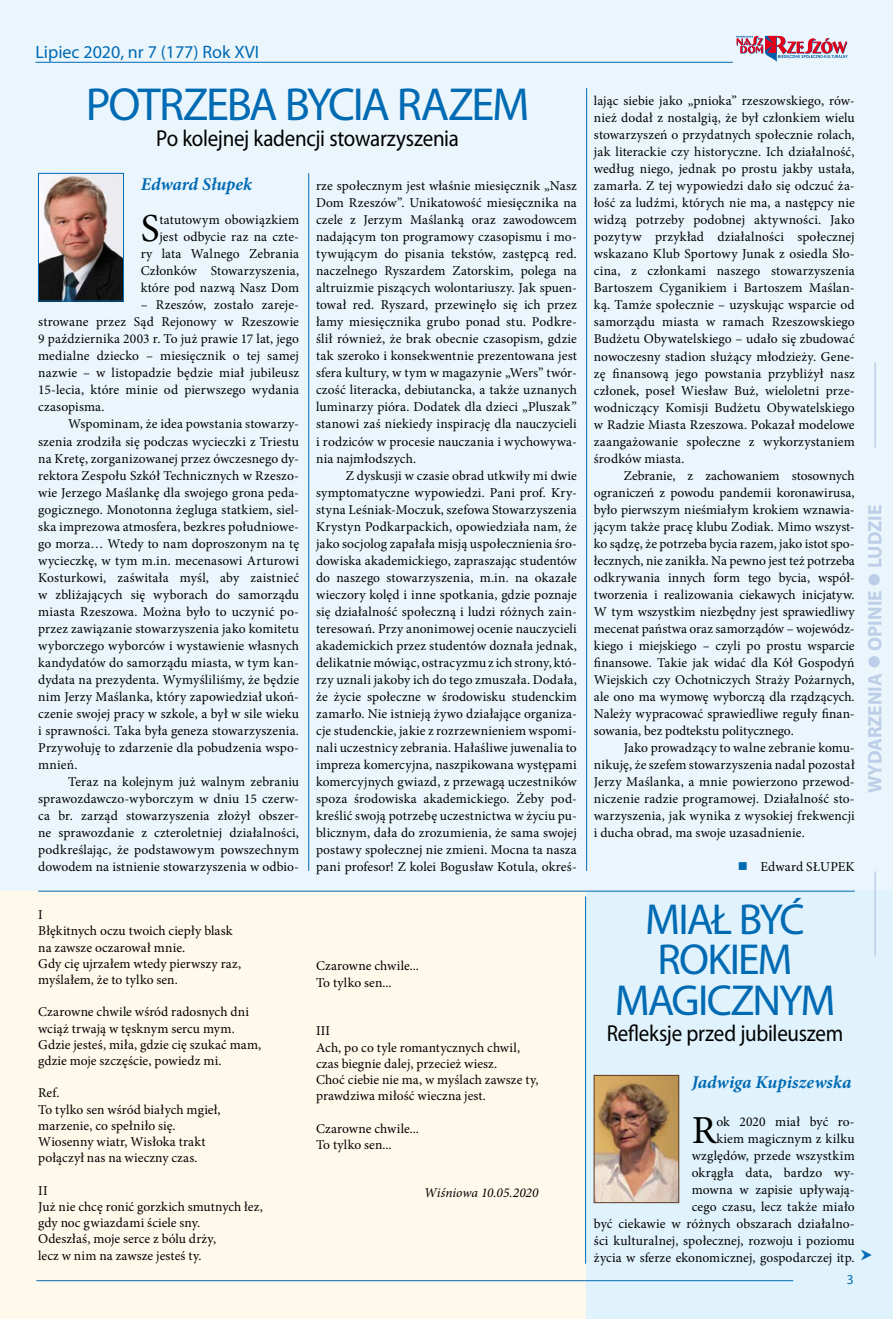
<style>
.page{position:relative;width:893px;height:1319px;background:#fff}
.page>*{position:absolute;margin:0;border:0;box-sizing:border-box;transform-origin:0 0}
.t1{font:46.5px "Myriad Pro";letter-spacing:-.05em;color:#006ab3}
.t2{font:43.5px/40.8px "Myriad Pro";letter-spacing:-.04em;color:#006ab3;text-align:center}
.t3{font:39.6px "Minion Pro";color:#000}
.t4{font:23.1px "Myriad Pro";letter-spacing:-.015em;color:#000;scale:.91 1}
.t5{font:700 19.5px "Myriad Pro";color:#bccee8}
.t6{font:italic 700 18px "Minion Pro";letter-spacing:.005em;color:#006ab3}
.t7{font:18px "Myriad Pro";color:#006ab3}
.t8{font:13.5px/17px "Minion Pro";letter-spacing:.01em;color:#000;text-align:justify}
.t9{font:italic 13.5px "Minion Pro";letter-spacing:.005em;color:#000}
.t10{font:13.5px "Myriad Pro";color:#006ab3}
.s1{color:#006ab3}
</style>
<div class="page">
<div style="left:0;top:0;width:893px;height:892px;background:#ebf6fc"></div>
<div style="left:585px;top:890px;width:308px;height:428px;background:#e0f2fb"></div>
<div style="left:0;top:891px;width:585px;height:427px;background:#fff9eb"></div>
<hr style="left:308px;top:173px;width:1px;height:697px;background:#006ab3">
<hr style="left:586px;top:88px;width:1px;height:782px;background:#006ab3">
<hr style="left:35px;top:62px;width:698px;height:1px;background:#006ab3">
<hr style="left:36px;top:1279px;width:757px;height:1px;background:#006ab3">
<svg style="left:736px;top:36px;width:112px;height:26px"></svg>
<hr style="left:874px;top:362px;width:2px;height:85px;background:#bccee8">
<hr style="left:874px;top:871px;width:2px;height:85px;background:#bccee8">
<img style="left:40px;top:175px;width:82px;height:124px">
<div style="left:38px;top:173px;width:86px;height:128px;border:1px solid #006ab3"></div>
<img style="left:596px;top:1076px;width:81px;height:124px">
<div style="left:594px;top:1074px;width:85px;height:128px;border:1px solid #5e3b24"></div>
<hr style="left:38px;top:890px;width:817px;height:1px;background:#006ab3">
<hr style="left:585px;top:896px;width:1px;height:367px;background:#006ab3">
<h3 class="t7" style="left:35px;top:41px;width:225px">Lipiec 2020, nr 7 (177) Rok XVI</h3>
<h1 class="t1" style="left:86px;top:76px;width:445px">POTRZEBA BYCIA RAZEM</h1>
<h3 class="t4" style="left:156px;top:123px;width:334px">Po kolejnej kadencji stowarzyszenia</h3>
<p class="t8" style="left:316px;top:177px;width:262px">rze społecznym jest właśnie miesięcznik „Nasz Dom Rzeszów”. Unikatowość miesięcznika na czele z Jerzym Maślanką oraz zawodowcem nadającym ton programowy czasopismu i mo&shy;tywującym do pisania tekstów, zastępcą red. naczelnego Ryszardem Zatorskim, polega na altruizmie piszących wolontariuszy. Jak spuen&shy;tował red. Ryszard, przewinęło się ich przez łamy miesięcznika grubo ponad stu. Podkre&shy;ślił również, że brak obecnie czasopism, gdzie tak szeroko i konsekwentnie prezentowana jest sfera kultury, w tym w magazynie „Wers” twór&shy;czość literacka, debiutancka, a także uznanych luminarzy pióra. Dodatek dla dzieci „Pluszak” stanowi zaś niekiedy inspirację dla nauczycieli i rodziców w procesie nauczania i wychowywa&shy;nia najmłodszych.</p>
<p class="t8" style="left:316px;top:467px;width:262px;text-indent:30px">Z dyskusji w czasie obrad utkwiły mi dwie symptomatyczne wypowiedzi. Pani prof. Kry&shy;styna Leśniak-Moczuk, szefowa Stowarzyszenia Krystyn Podkarpackich, opowiedziała nam, że jako socjolog zapałała misją uspołecznienia śro&shy;dowiska akademickiego, zapraszając studentów do naszego stowarzyszenia, m.in. na okazałe wieczory kolęd i inne spotkania, gdzie poznaje się działalność społeczną i ludzi różnych zain&shy;teresowań. Przy anonimowej ocenie nauczycieli akademickich przez studentów doznała jednak, delikatnie mówiąc, ostracyzmu z ich strony, któ&shy;rzy uznali jakoby ich do tego zmuszała. Dodała, że życie społeczne w środowisku studenckim zamarło. Nie istnieją żywo działające organiza&shy;cje studenckie, jakie z rozrzewnieniem wspomi&shy;nali uczestnicy zebrania. Hałaśliwe juwenalia to impreza komercyjna, naszpikowana występami komercyjnych gwiazd, z przewagą uczestników spoza środowiska akademickiego. Żeby pod&shy;kreślić swoją potrzebę uczestnictwa w życiu pu&shy;blicznym, dała do zrozumienia, że sama swojej postawy społecznej nie zmieni. Mocna ta nasza pani profesor! Z kolei Bogusław Kotula, okreś-</p>
<h3 class="t6" style="left:141px;top:171px;width:113px">Edward Słupek</h3>
<h3 class="t3" style="left:141px;top:202px;width:20px">S</h3>
<p class="t8" style="left:141px;top:211px;width:160px;text-align:right">tatutowym obowiązkiem jest odbycie raz na czte-<br>ry lata Walnego Zebrania<br>Członków Stowarzyszenia, które pod nazwą Nasz Dom</p>
<p class="t8" style="left:38px;top:296px;width:262px;text-indent:102px">– Rzeszów, zostało zareje&shy;strowane przez Sąd Rejonowy w Rzeszowie 9 października 2003 r. To już prawie 17 lat, jego medialne dziecko – miesięcznik o tej samej nazwie – w listopadzie będzie miał jubileusz 15-lecia, które minie od pierwszego wydania czasopisma.</p>
<p class="t8" style="left:38px;top:415px;width:262px;text-indent:30px">Wspominam, że idea powstania stowarzy&shy;szenia zrodziła się podczas wycieczki z Triestu na Kretę, zorganizowanej przez ówczesnego dy&shy;rektora Zespołu Szkół Technicznych w Rzeszo&shy;wie Jerzego Maślankę dla swojego grona peda&shy;gogicznego. Monotonna żegluga statkiem, siel&shy;ska imprezowa atmosfera, bezkres południowe&shy;go morza… Wtedy to nam doproszonym na tę wycieczkę, w tym m.in. mecenasowi Arturowi Kosturkowi, zaświtała myśl, aby zaistnieć w zbliżających się wyborach do samorządu miasta Rzeszowa. Można było to uczynić po&shy;przez zawiązanie stowarzyszenia jako komitetu wyborczego wyborców i wystawienie własnych kandydatów do samorządu miasta, w tym kan&shy;dydata na prezydenta. Wymyśliliśmy, że będzie nim Jerzy Maślanka, który zapowiedział ukoń&shy;czenie swojej pracy w szkole, a był w sile wieku i sprawności. Taka była geneza stowarzyszenia.<br>Przywołuję to zdarzenie dla pobudzenia wspo&shy;mnień.</p>
<p class="t8" style="left:38px;top:773px;width:262px;text-indent:30px">Teraz na kolejnym już walnym zebraniu sprawozdawczo-wyborczym w dniu 15 czerw&shy;ca br. zarząd stowarzyszenia złożył obszer&shy;ne sprawozdanie z czteroletniej działalności, podkreślając, że podstawowym powszechnym dowodem na istnienie stowarzyszenia w odbio-</p>
<p class="t8" style="left:38px;top:906px;width:204px;line-height:16.2px;text-align:left">I<br>Błękitnych oczu twoich ciepły blask na zawsze oczarował mnie.<br>Gdy cię ujrzałem wtedy pierwszy raz, myślałem, że to tylko sen.</p>
<p class="t8" style="left:38px;top:1003px;width:225px;line-height:16.2px;text-align:left">Czarowne chwile wśród radosnych dni wciąż trwają w tęsknym sercu mym.<br>Gdzie jesteś, miła, gdzie cię szukać mam, gdzie moje szczęście, powiedz mi.</p>
<p class="t8" style="left:38px;top:1084px;width:184px;line-height:16.2px;text-align:left">Ref.<br>To tylko sen wśród białych mgieł, marzenie, co spełniło się.<br>Wiosenny wiatr, Wisłoka trakt połączył nas na wieczny czas.</p>
<p class="t8" style="left:38px;top:1182px;width:226px;line-height:16.2px;text-align:left">II<br>Już nie chcę ronić gorzkich smutnych łez, gdy noc gwiazdami ściele sny.<br>Odeszłaś, moje serce z bólu drży,<br>lecz w nim na zawsze jesteś ty.</p>
<p class="t8" style="left:316px;top:957px;width:104px;line-height:16.2px">Czarowne chwile...<br>To tylko sen...</p>
<p class="t8" style="left:316px;top:1022px;width:224px;line-height:16.2px;text-align:left">III<br>Ach, po co tyle romantycznych chwil, czas biegnie dalej, przecież wiesz.<br>Choć ciebie nie ma, w myślach zawsze ty, prawdziwa miłość wieczna jest.</p>
<p class="t8" style="left:316px;top:1119px;width:104px;line-height:16.2px">Czarowne chwile...<br>To tylko sen...</p>
<p class="t9" style="left:424px;top:1183px;width:116px">Wiśniowa 10.05.2020</p>
<p class="t8" style="left:594px;top:92px;width:262px">lając siebie jako „pnioka” rzeszowskiego, rów&shy;nież dodał z nostalgią, że był członkiem wielu stowarzyszeń o przydatnych społecznie rolach, jak literackie czy historyczne. Ich działalność, według niego, jednak po prostu jakby ustała, zamarła. Z tej wypowiedzi dało się odczuć ża&shy;łość za ludźmi, których nie ma, a następcy nie widzą potrzeby podobnej aktywności. Jako pozytyw przykład działalności społecznej wskazano Klub Sportowy Junak z osiedla Sło&shy;cina, z członkami naszego stowarzyszenia Bartoszem Cyganikiem i Bartoszem Maślan&shy;ką. Tamże społecznie – uzyskując wsparcie od samorządu miasta w ramach Rzeszowskiego Budżetu Obywatelskiego – udało się zbudować nowoczesny stadion służący młodzieży. Gene&shy;zę finansową jego powstania przybliżył nasz członek, poseł Wiesław Buż, wieloletni prze&shy;wodniczący Komisji Budżetu Obywatelskiego w Radzie Miasta Rzeszowa. Pokazał modelowe zaangażowanie społeczne z wykorzystaniem środków miasta.</p>
<p class="t8" style="left:594px;top:467px;width:262px;text-indent:30px">Zebranie, z zachowaniem stosownych ograniczeń z powodu pandemii koronawirusa, było pierwszym nieśmiałym krokiem wznawia&shy;jącym także pracę klubu Zodiak. Mimo wszyst&shy;ko sądzę, że potrzeba bycia razem, jako istot spo&shy;łecznych, nie zanikła. Na pewno jest też potrzeba odkrywania innych form tego bycia, współ&shy;tworzenia i realizowania ciekawych inicjatyw.<br>W tym wszystkim niezbędny jest sprawiedliwy mecenat państwa oraz samorządów – wojewódz&shy;kiego i miejskiego – czyli po prostu wsparcie finansowe. Takie jak widać dla Kół Gospodyń Wiejskich czy Ochotniczych Straży Pożarnych, ale ono ma wymowę wyborczą dla rządzących.<br>Należy wypracować sprawiedliwe reguły finan&shy;sowania, bez podtekstu politycznego.</p>
<p class="t8" style="left:594px;top:739px;width:262px;text-indent:30px">Jako prowadzący to walne zebranie komu&shy;nikuję, że szefem stowarzyszenia nadal pozostał Jerzy Maślanka, a mnie powierzono przewod&shy;niczenie radzie programowej. Działalność sto&shy;warzyszenia, jak wynika z wysokiej frekwencji i ducha obrad, ma swoje uzasadnienie.</p>
<p class="t8" style="left:738px;top:858px;width:118px"><span class="s1">■</span> Edward SŁUPEK</p>
<h2 class="t2" style="left:615px;top:897px;width:222px">MIAŁ BYĆ<br>ROKIEM<br>MAGICZNYM</h2>
<h3 class="t4" style="left:607px;top:1018px;width:262px">Refleksje przed jubileuszem</h3>
<h3 class="t6" style="left:692px;top:1069px;width:161px">Jadwiga Kupiszewska</h3>
<h3 class="t3" style="left:692px;top:1103px;width:26px">R</h3>
<p class="t8" style="left:594px;top:1113px;width:262px;text-align:right">ok 2020 miał być ro-<br>kiem magicznym z kilku<br>względów, przede wszystkim<br>okrągła data, bardzo wy-<br>mowna w zapisie upływają-<br>cego czasu, lecz także miało<br>być ciekawie w różnych obszarach działalno&shy;ści kulturalnej, społecznej, rozwoju i poziomu życia w sferze ekonomicznej, gospodarczej itp.</p>
<p class="t10" style="left:847px;top:1271px;width:8px">3</p>
<h3 class="t5" style="left:862px;top:793px;width:290px;rotate:-90deg">WYDARZENIA ● OPINIE ● LUDZIE</h3>
</div>
